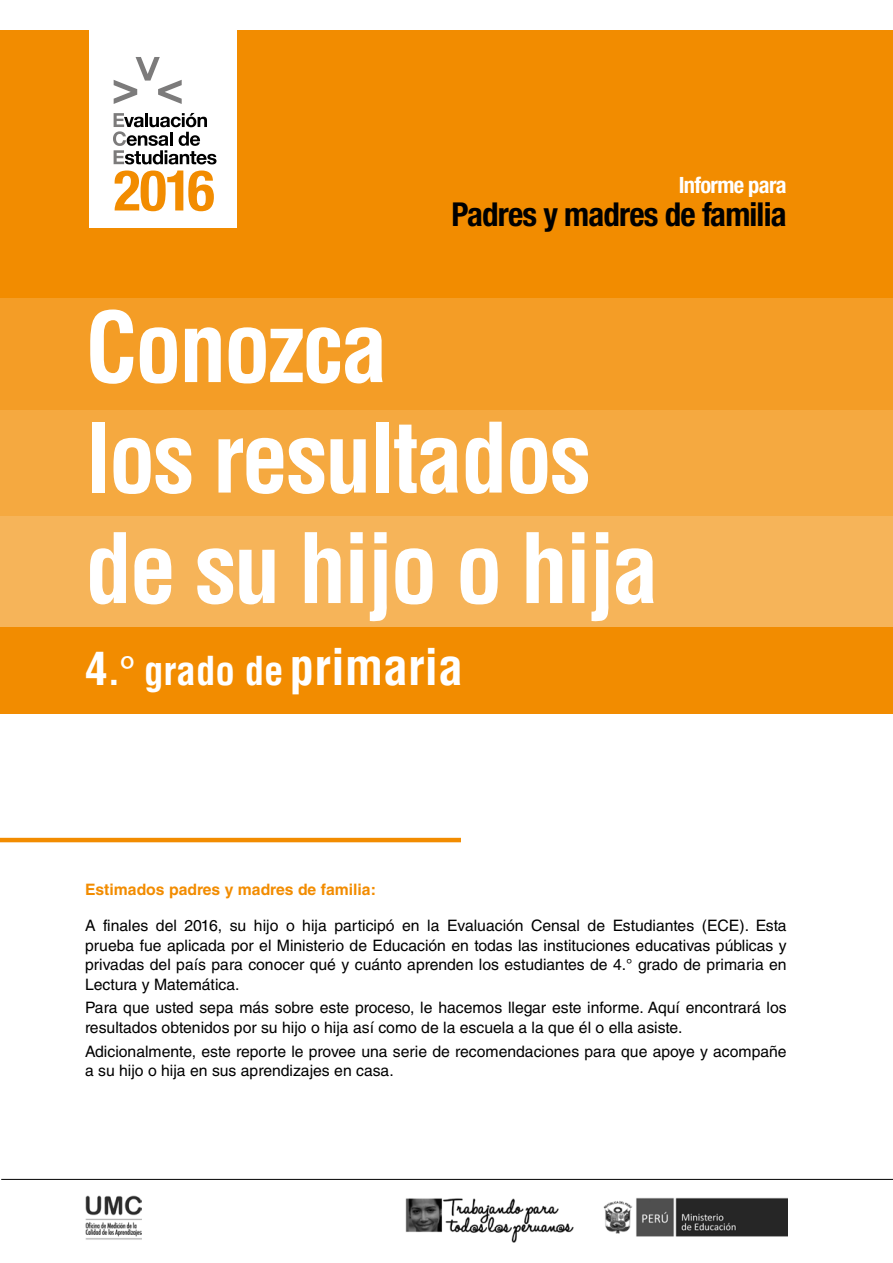
<style>
.page{position:relative;width:893px;height:1263px;background:#fff}
.page>*{position:absolute;margin:0;border:0;box-sizing:border-box;transform-origin:0 0}
.t1{font:700 condensed 94.5px/110.4px "Helvetica LT Std";letter-spacing:-.03em;color:#fff}
.t2{font:700 condensed 56.4px "Helvetica Neue LT Std";color:#f28c00}
.t3{font:700 condensed 39px "Helvetica LT Std";color:#fff}
.t4{font:700 condensed 33px "Helvetica Neue LT Std";letter-spacing:-.025em;color:#000}
.t5{font:700 condensed 22.5px "Helvetica Neue LT Std";letter-spacing:-.03em;color:#fff}
.t6{font:15.75px/19.5px "Helvetica LT Std";color:#000}
.t7{font:700 15.75px "Helvetica LT Std";color:#f28c00}
.s1{font-size:45px}
.s2{font-size:49.5px}
</style>
<div class="page">
<hr style="left:0;top:838px;width:461px;height:4px;background:#f28c00">
<div style="left:0;top:30px;width:893px;height:683px;background:#f28c00"></div>
<div style="left:0;top:298px;width:893px;height:113px;background:#f49d26"></div>
<div style="left:0;top:411px;width:893px;height:105px;background:#f5a940"></div>
<div style="left:0;top:516px;width:893px;height:110px;background:#f6b459"></div>
<div style="left:89px;top:23px;width:148px;height:205px;background:#fff"></div>
<svg style="left:113px;top:113px;width:103px;height:51px"></svg>
<svg style="left:114px;top:57px;width:68px;height:47px"></svg>
<hr style="left:1px;top:1179px;width:892px;height:1px;background:#000">
<img style="left:85px;top:1195px;width:56px;height:45px">
<img style="left:603px;top:1198px;width:184px;height:39px">
<img style="left:405px;top:1198px;width:169px;height:45px">
<h2 class="t2" style="left:114px;top:156px;width:103px">2016</h2>
<h3 class="t5" style="left:679px;top:172px;width:109px">Informe para</h3>
<h3 class="t4" style="left:452px;top:194px;width:337px">Padres y madres de familia</h3>
<h1 class="t1" style="left:85px;top:292px;width:576px">Conozca<br>los resultados de su hijo o hija</h1>
<h3 class="t3" style="left:85px;top:646px;width:380px"><span class="s1">4</span>.<sup>º</sup> grado de <span class="s2">primaria</span></h3>
<p class="t7" style="left:85px;top:879px;width:292px">Estimados padres y madres de familia:</p>
<p class="t6" style="left:85px;top:916px;width:703px;text-align:justify">A finales del 2016, su hijo o hija participó en la Evaluación Censal de Estudiantes (ECE). Esta prueba fue aplicada por el Ministerio de Educación en todas las instituciones educativas públicas y privadas del país para conocer qué y cuánto aprenden los estudiantes de 4.° grado de primaria en Lectura y Matemática.</p>
<p class="t6" style="left:85px;top:998px;width:703px">Para que usted sepa más sobre este proceso, le hacemos llegar este informe. Aquí encontrará los resultados obtenidos por su hijo o hija así como de la escuela a la que él o ella asiste.</p>
<p class="t6" style="left:85px;top:1041px;width:703px">Adicionalmente, este reporte le provee una serie de recomendaciones para que apoye y acompañe a su hijo o hija en sus aprendizajes en casa.</p>
</div>
